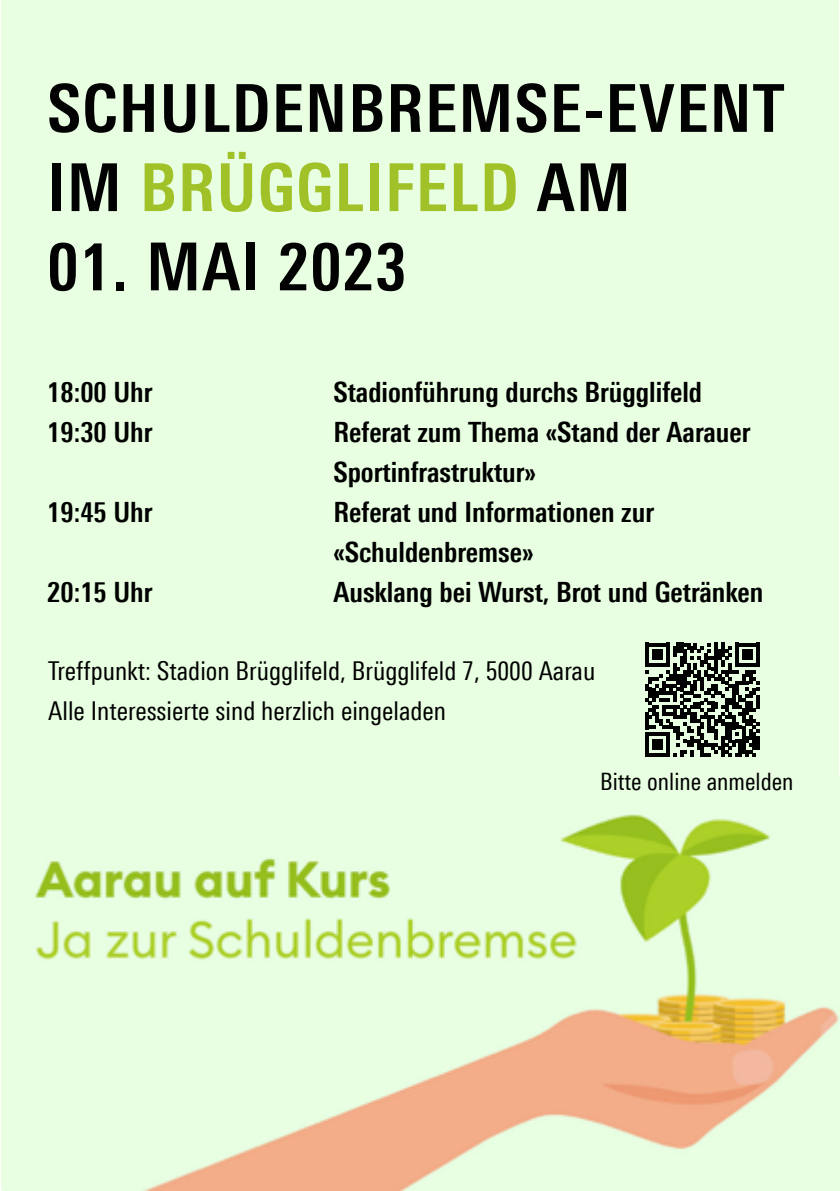
<style>
.page{position:relative;width:840px;height:1191px;background:#fff}
.page>*{position:absolute;margin:0;border:0;box-sizing:border-box;transform-origin:0 0}
.t1{font:700 66px/79.2px "Linotype Univers 620 Cn";letter-spacing:.02em;color:#020203}
.t2{font:700 28px/40px "Linotype Univers 620 Cn";color:#000}
.t3{font:26px/40px "Linotype Univers 420 Cn";color:#000}
.t4{font:24px "Linotype Univers 420 Cn";color:#000}
.s1{color:#a0c127}
</style>
<div class="page">
<div style="left:1px;top:0;width:837px;height:1190px;background:#e8ffe1"></div>
<img style="left:35px;top:778px;width:804px;height:412px">
<div style="left:14px;top:978px;width:332px;height:61px;background:#e8ffe1"></div>
<svg style="left:645px;top:643px;width:114px;height:114px"></svg>
<hr style="left:755px;top:736px;width:4px;height:14px;background:#000">
<h1 class="t1" style="left:47px;top:68px;width:738px">SCHULDENBREMSE-EVENT<br>IM <span class="s1">BRÜGGLIFELD</span> AM</h1>
<h1 class="t1" style="left:47px;top:227px;width:360px">01. MAI 2023</h1>
<p class="t2" style="left:47px;top:371px;width:107px">18:00 Uhr<br>19:30 Uhr</p>
<p class="t2" style="left:47px;top:491px;width:107px">19:45 Uhr</p>
<p class="t2" style="left:47px;top:571px;width:107px">20:15 Uhr</p>
<p class="t2" style="left:333px;top:371px;width:431px">Stadionführung durchs Brügglifeld<br>Referat zum Thema «Stand der Aarauer<br>Sportinfrastruktur»<br>Referat und Informationen zur «Schuldenbremse»<br>Ausklang bei Wurst, Brot und Getränken</p>
<p class="t3" style="left:48px;top:650px;width:548px">Treffpunkt: Stadion Brügglifeld, Brügglifeld 7, 5000 Aarau<br>Alle Interessierte sind herzlich eingeladen</p>
<p class="t4" style="left:600px;top:767px;width:195px">Bitte online anmelden</p>
</div>
